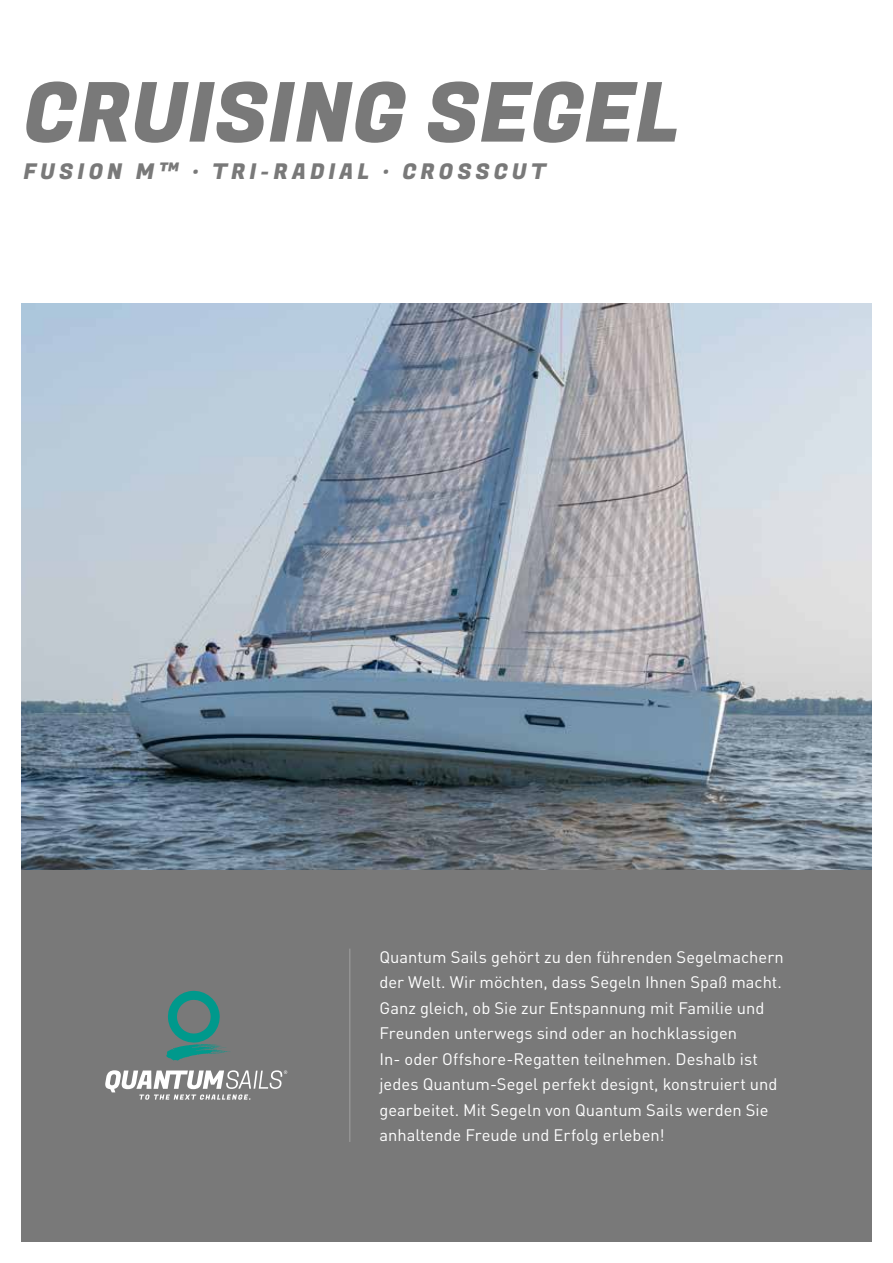
<style>
.page{position:relative;width:893px;height:1263px;background:#fff}
.page>*{position:absolute;margin:0;border:0;box-sizing:border-box;transform-origin:0 0}
.t1{font:82.65px "Fugaz One";color:#797979}
.t2{font:21.75px "Fugaz One";letter-spacing:.185em;color:#797979}
.t3{font:16.5px/25.5px "DINOT";color:#fff}
</style>
<div class="page">
<div style="left:21px;top:869px;width:851px;height:373px;background:#797979"></div>
<img style="left:21px;top:303px;width:851px;height:566px">
<hr style="left:349px;top:948px;width:1px;height:194px;background:#9d9d9c">
<svg style="left:166px;top:990px;width:64px;height:71px"></svg>
<svg style="left:105px;top:1070px;width:182px;height:30px"></svg>
<h1 class="t1" style="left:23px;top:55px;width:658px">CRUISING SEGEL</h1>
<h2 class="t2" style="left:23px;top:156px;width:524px">FUSION M™ · TRI-RADIAL · CROSSCUT</h2>
<p class="t3" style="left:379px;top:943px;width:406px">Quantum Sails gehört zu den führenden Segelmachern der Welt. Wir möchten, dass Segeln Ihnen Spaß macht.<br>Ganz gleich, ob Sie zur Entspannung mit Familie und Freunden unterwegs sind oder an hochklassigen<br>In- oder Offshore-Regatten teilnehmen. Deshalb ist jedes Quantum-Segel perfekt designt, konstruiert und gearbeitet. Mit Segeln von Quantum Sails werden Sie anhaltende Freude und Erfolg erleben!</p>
</div>
